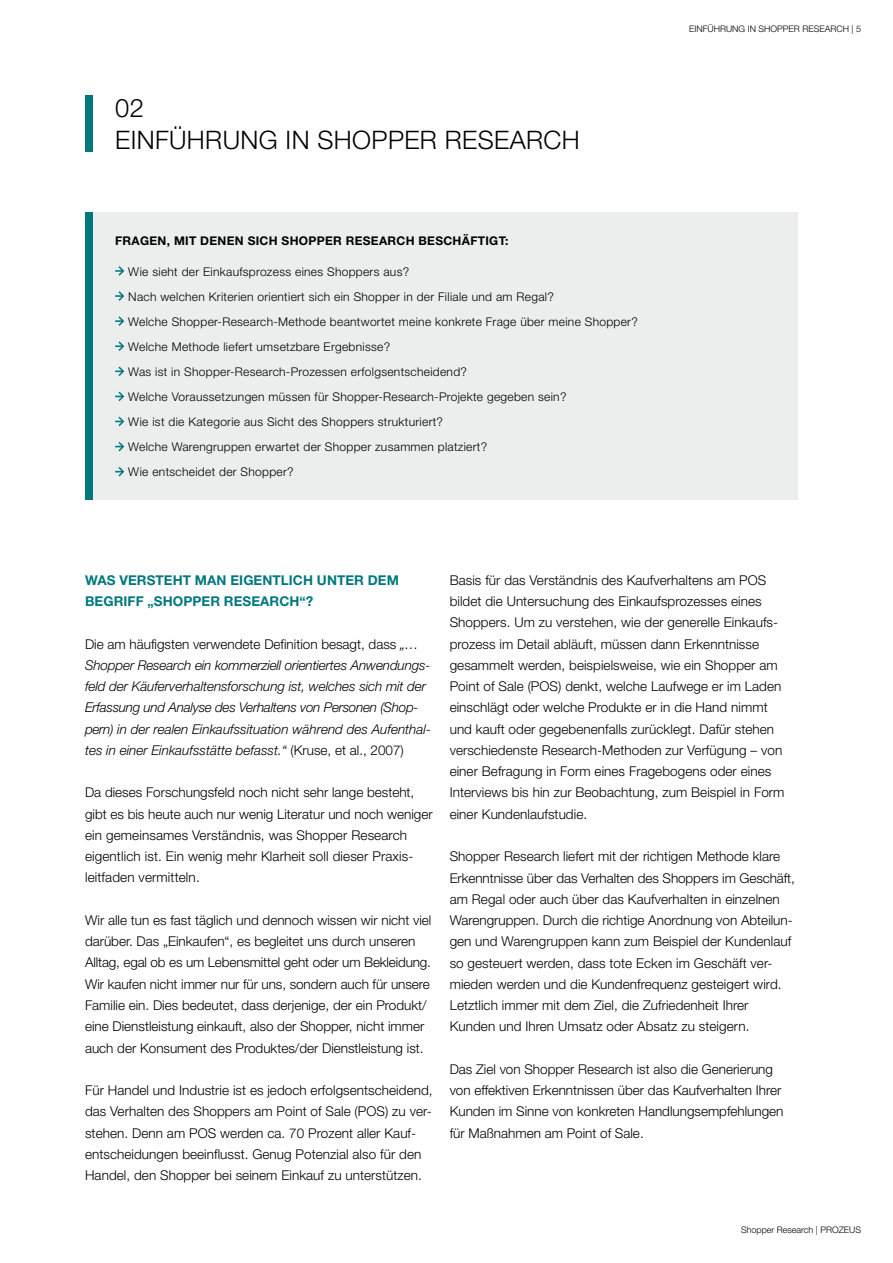
<style>
.page{position:relative;width:893px;height:1263px;background:#fff}
.page>*{position:absolute;margin:0;border:0;box-sizing:border-box;transform-origin:0 0}
.t1{font:300 25.5px/32px "Helvetica Neue LT Std";letter-spacing:.015em;color:#000}
.t2{font:300 13.5px/21.3px "Helvetica Neue LT Std";letter-spacing:.005em;color:#000}
.t3{font:italic 300 13.5px/21.3px "Helvetica Neue LT Std";letter-spacing:-.005em;color:#000}
.t4{font:700 13.5px "Helvetica Neue LT Std";letter-spacing:.005em;color:#00787e}
.t5{font:300 12px/25px "Helvetica Neue LT Std";letter-spacing:.025em;color:#000}
.t6{font:700 12px "Helvetica Neue LT Std";letter-spacing:.025em;color:#000}
.t7{font:300 9px "Helvetica Neue LT Std";color:#000}
.s1{font-style:normal}
</style>
<div class="page">
<div style="left:85px;top:96px;width:7px;height:56px;background:#00787e"></div>
<div style="left:85px;top:213px;width:712px;height:287px;background:#eceded"></div>
<div style="left:85px;top:213px;width:7px;height:287px;background:#00787e"></div>
<svg style="left:115px;top:266px;width:9px;height:10px"></svg>
<svg style="left:115px;top:291px;width:9px;height:10px"></svg>
<svg style="left:115px;top:316px;width:9px;height:10px"></svg>
<svg style="left:115px;top:341px;width:9px;height:10px"></svg>
<svg style="left:115px;top:366px;width:9px;height:10px"></svg>
<svg style="left:115px;top:392px;width:9px;height:9px"></svg>
<svg style="left:115px;top:417px;width:9px;height:9px"></svg>
<svg style="left:115px;top:442px;width:9px;height:9px"></svg>
<svg style="left:115px;top:467px;width:9px;height:9px"></svg>
<h1 class="t1" style="left:115px;top:91px;width:466px">02<br>EINFÜHRUNG IN SHOPPER RESEARCH</h1>
<p class="t6" style="left:115px;top:233px;width:395px">FRAGEN, MIT DENEN SICH SHOPPER RESEARCH BESCHÄFTIGT:</p>
<p class="t5" style="left:128px;top:259px;width:511px">Wie sieht der Einkaufsprozess eines Shoppers aus?<br>Nach welchen Kriterien orientiert sich ein Shopper in der Filiale und am Regal?<br>Welche Shopper-Research-Methode beantwortet meine konkrete Frage über meine Shopper?<br>Welche Methode liefert umsetzbare Ergebnisse?<br>Was ist in Shopper-Research-Prozessen erfolgsentscheidend?<br>Welche Voraussetzungen müssen für Shopper-Research-Projekte gegeben sein?<br>Wie ist die Kategorie aus Sicht des Shoppers strukturiert?<br>Welche Warengruppen erwartet der Shopper zusammen platziert?<br>Wie entscheidet der Shopper?</p>
<p class="t7" style="left:689px;top:23px;width:174px">EINFÜHRUNG IN SHOPPER RESEARCH | 5</p>
<p class="t4" style="left:85px;top:571px;width:12px">WAS</p>
<p class="t4" style="left:120px;top:571px;width:19px">VERSTEHT</p>
<p class="t4" style="left:195px;top:571px;width:45px">MAN EIGENTLI</p>
<p class="t4" style="left:293px;top:571px;width:35px">CH UNTER</p>
<p class="t4" style="left:368px;top:571px;width:33px">DE M</p>
<p class="t4" style="left:85px;top:593px;width:19px">BEGRI</p>
<p class="t4" style="left:128px;top:593px;width:37px">FF „SHOPPER</p>
<p class="t4" style="left:224px;top:593px;width:10px">RESEAR</p>
<p class="t4" style="left:279px;top:593px;width:35px">CH“?</p>
<p class="t3" style="left:85px;top:633px;width:347px"><span class="s1">Die am häufigsten verwendete Definition besagt, dass</span> „… Shopper Research ein kommerziell orientiertes Anwendungs&shy;feld der Käuferverhaltensforschung ist, welches sich mit der Erfassung und Analyse des Verhaltens von Personen (Shop&shy;pern) in der realen Einkaufssituation während des Aufenthal&shy;tes in einer Einkaufsstätte befasst.“ <span class="s1">(Kruse, et al., 2007)</span></p>
<p class="t2" style="left:85px;top:782px;width:349px">Da dieses Forschungsfeld noch nicht sehr lange besteht, gibt es bis heute auch nur wenig Literatur und noch weniger ein gemeinsames Verständnis, was Shopper Research eigentlich ist. Ein wenig mehr Klarheit soll dieser Praxis&shy;leitfaden vermitteln.</p>
<p class="t2" style="left:85px;top:909px;width:348px">Wir alle tun es fast täglich und dennoch wissen wir nicht viel darüber. Das „Einkaufen“, es begleitet uns durch unseren Alltag, egal ob es um Lebensmittel geht oder um Bekleidung.<br>Wir kaufen nicht immer nur für uns, sondern auch für unsere Familie ein. Dies bedeutet, dass derjenige, der ein Produkt/ eine Dienstleistung einkauft, also der Shopper, nicht immer auch der Konsument des Produktes/der Dienstleistung ist.</p>
<p class="t2" style="left:85px;top:1079px;width:349px">Für Handel und Industrie ist es jedoch erfolgsentscheidend, das Verhalten des Shoppers am Point of Sale (POS) zu ver‑ stehen. Denn am POS werden ca. 70 Prozent aller Kauf‑ entscheidungen beeinflusst. Genug Potenzial also für den Handel, den Shopper bei seinem Einkauf zu unterstützen.</p>
<p class="t2" style="left:450px;top:569px;width:336px">Basis für das Verständnis des Kaufverhaltens am POS bildet die Untersuchung des Einkaufsprozesses eines Shoppers. Um zu verstehen, wie der generelle Einkaufs&shy;prozess im Detail abläuft, müssen dann Erkenntnisse gesammelt werden, beispielsweise, wie ein Shopper am Point of Sale (POS) denkt, welche Laufwege er im Laden einschlägt oder welche Produkte er in die Hand nimmt und kauft oder gegebenenfalls zurücklegt. Dafür stehen verschiedenste Research-Methoden zur Verfügung – von einer Befragung in Form eines Fragebogens oder eines Interviews bis hin zur Beobachtung, zum Beispiel in Form einer Kundenlaufstudie.</p>
<p class="t2" style="left:450px;top:845px;width:347px">Shopper Research liefert mit der richtigen Methode klare Erkenntnisse über das Verhalten des Shoppers im Geschäft, am Regal oder auch über das Kaufverhalten in einzelnen Warengruppen. Durch die richtige Anordnung von Abteilun&shy;gen und Warengruppen kann zum Beispiel der Kundenlauf so gesteuert werden, dass tote Ecken im Geschäft ver‑ mieden werden und die Kundenfrequenz gesteigert wird.<br>Letztlich immer mit dem Ziel, die Zufriedenheit Ihrer Kunden und Ihren Umsatz oder Absatz zu steigern.</p>
<p class="t2" style="left:450px;top:1058px;width:335px">Das Ziel von Shopper Research ist also die Generierung von effektiven Erkenntnissen über das Kaufverhalten Ihrer Kunden im Sinne von konkreten Handlungsempfehlungen für Maßnahmen am Point of Sale.</p>
<p class="t7" style="left:741px;top:1224px;width:122px">Shopper Research | PROZEUS</p>
</div>
